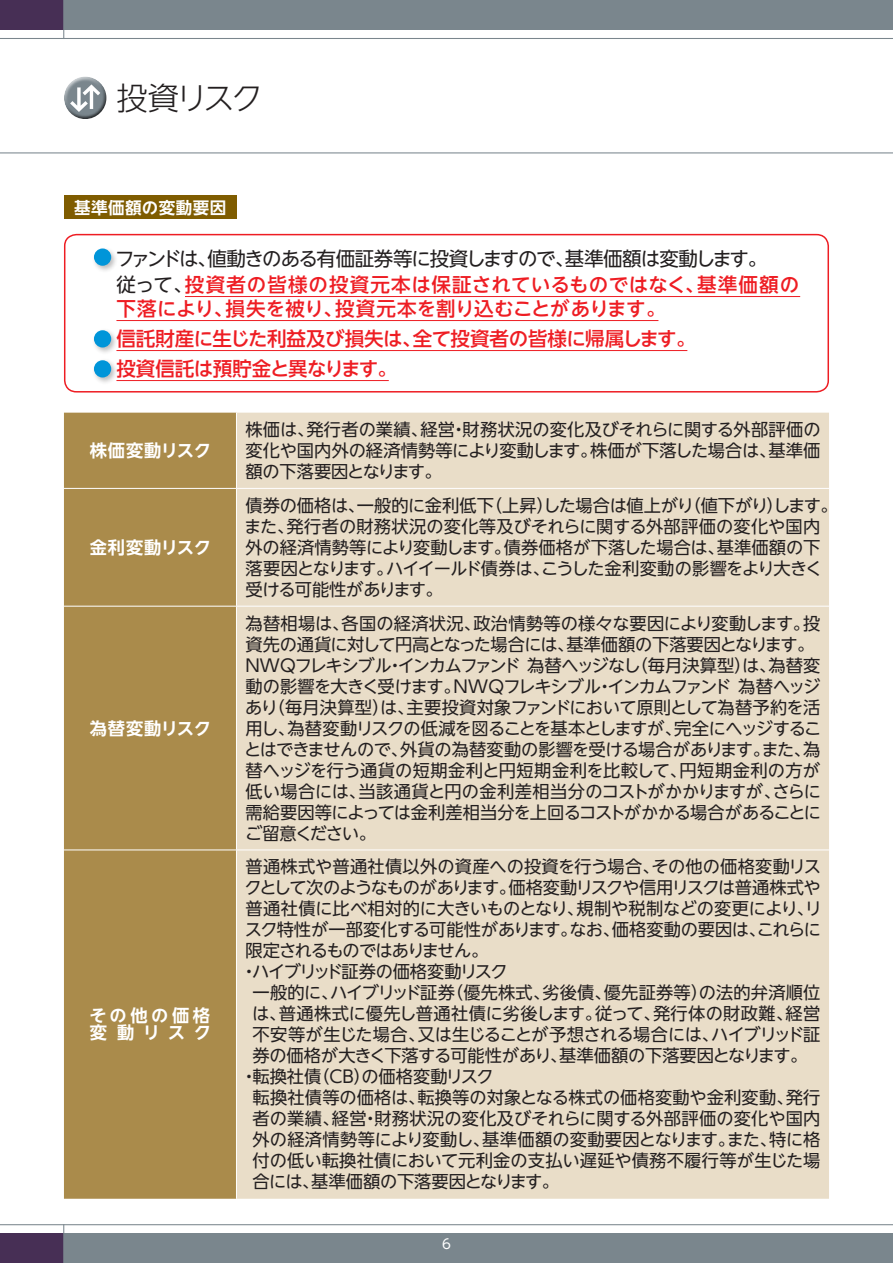
<style>
.page{position:relative;width:893px;height:1263px;background:#fff}
.page>*{position:absolute;margin:0;border:0;box-sizing:border-box;transform-origin:0 0}
.t1{font:300 31.5px "UD Shin Go NT Pro";letter-spacing:-.105em;color:#231f20}
.t2{font:500 19.5px/30px "UD Shin Go NT Pro";letter-spacing:-.02em;color:#ee1d23}
.t3{font:19.5px/26.2px "UD Shin Go NT Pro";letter-spacing:-.065em;color:#231f20}
.t4{font:17.25px/21px "UD Shin Go NT Pro";letter-spacing:-.01em;color:#231f20}
.t5{font:17.25px/21px "UD Shin Go NT Pro";letter-spacing:-.03em;color:#231f20}
.t6{font:17.25px "UD Shin Go NT Pro";letter-spacing:.01em;color:#231f20}
.t7{font:17.25px "UD Shin Go NT Pro";letter-spacing:.015em;color:#231f20}
.t8{font:17.25px "UD Shin Go NT Pro";letter-spacing:-.04em;color:#231f20}
.t9{font:700 17.25px "UD Shin Go NT Pro De";letter-spacing:.015em;color:#fff}
.t10{font:700 17.25px/17.2px "UD Shin Go NT Pro De";letter-spacing:.215em;color:#fff}
.t11{font:700 16.5px "UD Shin Go NT Pro De";letter-spacing:.03em;color:#fff}
.t12{font:13.5px "UD Shin Go NT Pro";color:#fff}
.s1{font-weight:500;color:#ee1d23}
</style>
<div class="page">
<div style="left:64px;top:0;width:829px;height:30px;background:#7a868d"></div>
<div style="left:64px;top:1233px;width:829px;height:30px;background:#7a868d"></div>
<hr style="left:0;top:38px;width:893px;height:1px;background:#7a868d">
<hr style="left:0;top:152px;width:893px;height:1px;background:#7a868d">
<hr style="left:0;top:1224px;width:893px;height:1px;background:#7a868d">
<div style="left:0;top:0;width:64px;height:30px;background:#472f55"></div>
<div style="left:0;top:1233px;width:64px;height:30px;background:#472f55"></div>
<hr style="left:63px;top:0;width:1px;height:39px;background:#7a868d">
<hr style="left:63px;top:1224px;width:1px;height:39px;background:#7a868d">
<div style="left:64px;top:196px;width:172px;height:23px;background:#7f5c00"></div>
<div style="left:92px;top:246px;width:26px;height:27px;background:#231f20;opacity:.3"></div>
<div style="left:94px;top:248px;width:17px;height:18px;background:#0095d9;border-radius:50%"></div>
<hr style="left:185px;top:296px;width:615px;height:1px;background:#ee1d23">
<hr style="left:116px;top:320px;width:542px;height:1px;background:#ee1d23">
<div style="left:92px;top:328px;width:26px;height:26px;background:#231f20;opacity:.3"></div>
<div style="left:94px;top:330px;width:17px;height:17px;background:#0095d9;border-radius:50%"></div>
<hr style="left:116px;top:350px;width:571px;height:1px;background:#ee1d23">
<div style="left:92px;top:358px;width:26px;height:26px;background:#231f20;opacity:.3"></div>
<div style="left:94px;top:360px;width:17px;height:17px;background:#0095d9;border-radius:50%"></div>
<hr style="left:116px;top:380px;width:273px;height:1px;background:#ee1d23">
<div style="left:64px;top:413px;width:172px;height:786px;background:#aa8b4b"></div>
<div style="left:237px;top:413px;width:592px;height:786px;background:#e9ddc8"></div>
<hr style="left:64px;top:488px;width:172px;height:1px;background:#fff">
<hr style="left:236px;top:488px;width:593px;height:1px;background:#fff">
<hr style="left:64px;top:606px;width:172px;height:1px;background:#fff">
<hr style="left:236px;top:606px;width:593px;height:1px;background:#fff">
<hr style="left:64px;top:849px;width:172px;height:1px;background:#fff">
<hr style="left:236px;top:849px;width:593px;height:1px;background:#fff">
<div style="left:64px;top:234px;width:765px;height:158px;border:2px solid #ee1d23;border-radius:12px"></div>
<div style="left:64px;top:76px;width:43px;height:34px;background:#fff;opacity:.75"></div>
<div style="left:64px;top:83px;width:44px;height:38px;background:#231f20;opacity:.75"></div>
<h1 class="t1" style="left:116px;top:72px;width:148px">投資リスク</h1>
<p class="t11" style="left:74px;top:194px;width:154px">基準価額の変動要因</p>
<p class="t3" style="left:115px;top:245px;width:685px">ファンドは、値動きのある有価証券等に投資しますので、基準価額は変動します。<br>従って、<span class="s1">投資者の皆様の投資元本は保証されているものではなく、基準価額の</span></p>
<p class="t2" style="left:116px;top:293px;width:581px">下落により、損失を被り、投資元本を割り込むことがあります。<br>信託財産に生じた利益及び損失は、全て投資者の皆様に帰属します。投資信託は預貯金と異なります。</p>
<p class="t9" style="left:90px;top:436px;width:123px">株価変動リスク</p>
<p class="t9" style="left:90px;top:533px;width:123px">金利変動リスク</p>
<p class="t9" style="left:90px;top:714px;width:123px">為替変動リスク</p>
<p class="t10" style="left:89px;top:1006px;width:123px">その他の価格変動リスク</p>
<p class="t4" style="left:245px;top:418px;width:577px;text-align:justify">株価は、発行者の業績、経営・財務状況の変化及びそれらに関する外部評価の変化や国内外の経済情勢等により変動します。株価が下落した場合は、基準価額の下落要因となります。</p>
<p class="t4" style="left:244px;top:494px;width:595px">債券の価格は、一般的に金利低下（上昇）した場合は値上がり（値下がり）します。また、発行者の財務状況の変化等及びそれらに関する外部評価の変化や国内外の経済情勢等により変動します。債券価格が下落した場合は、基準価額の下落要因となります。ハイイールド債券は、こうした金利変動の影響をより大きく受ける可能性があります。</p>
<p class="t5" style="left:244px;top:612px;width:579px">為替相場は、各国の経済状況、政治情勢等の様々な要因により変動します。投資先の通貨に対して円高となった場合には、基準価額の下落要因となります。NWQフレキシブル・インカムファンド 為替ヘッジなし（毎月決算型）は、為替変動の影響を大きく受けます。NWQフレキシブル・インカムファンド 為替ヘッジあり（毎月決算型）は、主要投資対象ファンドにおいて原則として為替予約を活用し、為替変動リスクの低減を図ることを基本としますが、完全にヘッジすることはできませんので、外貨の為替変動の影響を受ける場合があります。また、為替ヘッジを行う通貨の短期金利と円短期金利を比較して、円短期金利の方が低い場合には、当該通貨と円の金利差相当分のコストがかかりますが、さらに需給要因等によっては金利差相当分を上回るコストがかかる場合があることにご留意ください。</p>
<p class="t4" style="left:240px;top:856px;width:583px">普通株式や普通社債以外の資産への投資を行う場合、その他の価格変動リスクとして次のようなものがあります。価格変動リスクや信用リスクは普通株式や普通社債に比べ相対的に大きいものとなり、規制や税制などの変更により、リスク特性が一部変化する可能性があります。なお、価格変動の要因は、これらに限定されるものではありません。<br>・ハイブリッド証券の価格変動リスク</p>
<p class="t6" style="left:253px;top:979px;width:569px">一般的に、ハイブリッド証券（優先株式、劣後債、優先証券等）の法的弁済順位</p>
<p class="t7" style="left:252px;top:1000px;width:570px">は、普通株式に優先し普通社債に劣後します。従って、発行体の財政難、経営</p>
<p class="t8" style="left:253px;top:1021px;width:569px">不安等が生じた場合、又は生じることが予想される場合には、ハイブリッド証</p>
<p class="t4" style="left:253px;top:1045px;width:556px">券の価格が大きく下落する可能性があり、基準価額の下落要因となります。</p>
<p class="t4" style="left:240px;top:1066px;width:255px">・転換社債（CB）の価格変動リスク</p>
<p class="t6" style="left:253px;top:1084px;width:569px">転換社債等の価格は、転換等の対象となる株式の価格変動や金利変動、発行</p>
<p class="t4" style="left:253px;top:1108px;width:569px">者の業績、経営・財務状況の変化及びそれらに関する外部評価の変化や国内</p>
<p class="t4" style="left:253px;top:1129px;width:569px">外の経済情勢等により変動し、基準価額の変動要因となります。また、特に格</p>
<p class="t4" style="left:253px;top:1150px;width:569px">付の低い転換社債において元利金の支払い遅延や債務不履行等が生じた場</p>
<p class="t4" style="left:253px;top:1171px;width:308px">合には、基準価額の下落要因となります。</p>
<p class="t12" style="left:442px;top:1233px;width:10px">6</p>
</div>
